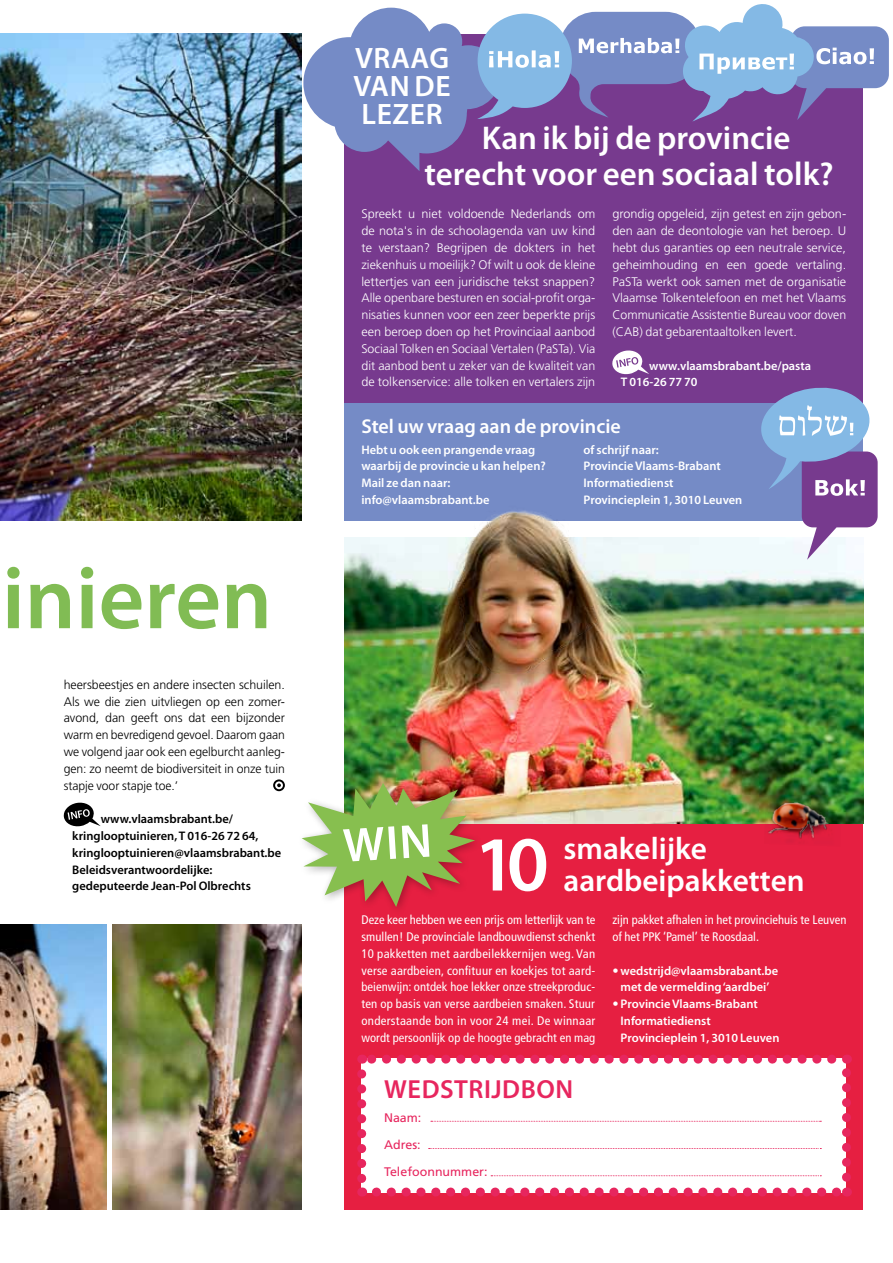
<style>
.page{position:relative;width:893px;height:1263px;background:#fff}
.page>*{position:absolute;margin:0;border:0;box-sizing:border-box;transform-origin:0 0}
.t1{font:600 88.95px "Myriad Pro";color:#81bc54}
.t2{font:600 78.45px "Myriad Pro";color:#fff}
.t3{font:600 33px/36px "Myriad Pro";color:#fff;text-align:center}
.t4{font:600 31.2px "Myriad Pro";color:#fff}
.t5{font:600 29.7px/27.9px "Myriad Pro";letter-spacing:.02em;color:#fff}
.t6{font:600 26.25px "Myriad Pro";color:#e7265e}
.t7{font:600 19.95px "Myriad Pro";color:#fff}
.t8{font:300 12.45px/16.8px "Frutiger LT";color:#fff;text-align:justify}
.t9{font:condensed 12.45px/16.8px "Frutiger LT";color:#fff;text-align:justify}
.t10{font:600 12.45px/16.8px "Myriad Pro";color:#fff}
.t11{font:300 12.45px/16.8px "Frutiger LT";letter-spacing:-.005em;color:#000;text-align:justify}
.t12{font:600 12.45px/16.8px "Myriad Pro";color:#000}
.t13{font:12.45px/27px "Frutiger LT";color:#e7265e}
.s1{font-family:"Frutiger LT";font-weight:400;font-stretch:condensed}
</style>
<div class="page">
<div style="left:344px;top:823px;width:519px;height:387px;background:#e61f41"></div>
<img style="left:344px;top:672px;width:519px;height:151px">
<img style="left:0;top:34px;width:302px;height:487px">
<img style="left:113px;top:924px;width:189px;height:286px">
<img style="left:0;top:924px;width:106px;height:286px">
<div style="left:344px;top:34px;width:519px;height:487px;background:#773a8e"></div>
<div style="left:344px;top:403px;width:519px;height:118px;background:#758bc6"></div>
<svg style="left:612px;top:350px;width:37px;height:25px"></svg>
<div style="left:361px;top:1058px;width:485px;height:134px;background:#fff"></div>
<svg style="left:376px;top:1187px;width:463px;height:9px"></svg>
<svg style="left:369px;top:1055px;width:463px;height:8px"></svg>
<svg style="left:357px;top:1074px;width:9px;height:122px"></svg>
<svg style="left:842px;top:1055px;width:9px;height:122px"></svg>
<svg style="left:431px;top:1121px;width:390px;height:1px"></svg>
<svg style="left:429px;top:1148px;width:392px;height:1px"></svg>
<svg style="left:491px;top:1175px;width:330px;height:1px"></svg>
<div style="left:297px;top:778px;width:187px;height:138px;background:#000;opacity:.3"></div>
<svg style="left:273px;top:779px;width:12px;height:12px"></svg>
<svg style="left:63px;top:802px;width:38px;height:25px"></svg>
<img style="left:764px;top:796px;width:78px;height:47px">
<img style="left:344px;top:510px;width:519px;height:162px">
<svg style="left:758px;top:387px;width:120px;height:173px"></svg>
<svg style="left:303px;top:4px;width:586px;height:167px"></svg>
<img style="left:302px;top:783px;width:173px;height:124px">
<h1 class="t1" style="left:2px;top:542px;width:272px">inieren</h1>
<p class="t11" style="left:64px;top:676px;width:223px">heersbeestjes en andere insecten schuilen.<br>Als we die zien uitvliegen op een zomer&shy;avond, dan geeft ons dat een bijzonder warm en bevredigend gevoel. Daarom gaan we volgend jaar ook een egelburcht aanleg&shy;gen: zo neemt de biodiversiteit in onze tuin stapje voor stapje toe.’</p>
<p class="t12" style="left:72px;top:810px;width:210px;text-indent:28px">www.vlaamsbrabant.be/ kringlooptuinieren, T 016-26 72 64, kringlooptuinieren@vlaamsbrabant.be Beleidsverantwoordelijke: gedeputeerde Jean-Pol Olbrechts</p>
<h3 class="t5" style="left:353px;top:43px;width:99px">Vraag van de lezer</h3>
<h3 class="t3" style="left:424px;top:119px;width:411px">Kan ik bij de provincie terecht voor een sociaal tolk?</h3>
<p class="t8" style="left:361px;top:206px;width:235px">Spreekt u niet voldoende Nederlands om de nota's in de schoolagenda van uw kind te verstaan? Begrijpen de dokters in het ziekenhuis u moeilijk? Of wilt u ook de kleine lettertjes van een juridische tekst snappen?<br>Alle openbare besturen en social-profit orga&shy;nisaties kunnen voor een zeer beperkte prijs een beroep doen op het Provinciaal aanbod Sociaal Tolken en Sociaal Vertalen (PaSTa). Via dit aanbod bent u zeker van de kwaliteit van de tolkenservice: alle tolken en vertalers zijn</p>
<p class="t8" style="left:612px;top:206px;width:235px">grondig opgeleid, zijn getest en zijn gebon&shy;den aan de deontologie van het beroep. U hebt dus garanties op een neutrale service, geheimhouding en een goede vertaling.<br>PaSTa werkt ook samen met de organisatie Vlaamse Tolkentelefoon en met het Vlaams Communicatie Assistentie Bureau voor doven (CAB) dat gebarentaaltolken levert.</p>
<p class="t10" style="left:621px;top:357px;width:192px;text-indent:28px">www.vlaamsbrabant.be/pasta<br>T 016-26 77 70</p>
<h3 class="t7" style="left:361px;top:414px;width:261px">Stel uw vraag aan de provincie</h3>
<p class="t10" style="left:361px;top:441px;width:186px">Hebt u ook een prangende vraag waarbij de provincie u kan helpen?<br>Mail ze dan naar: info@vlaamsbrabant.be</p>
<p class="t10" style="left:584px;top:441px;width:160px">of schrijf naar:<br>Provincie Vlaams-Brabant<br>Informatiedienst<br>Provincieplein 1, 3010 Leuven</p>
<h2 class="t2" style="left:474px;top:814px;width:76px">10</h2>
<h3 class="t4" style="left:563px;top:829px;width:145px">smakelijke</h3>
<h3 class="t4" style="left:563px;top:860px;width:243px">aardbeipakketten</h3>
<p class="t9" style="left:361px;top:911px;width:235px">Deze keer hebben we een prijs om letterlijk van te smullen! De provinciale landbouwdienst schenkt 10 pakketten met aardbeilekkernijen weg. Van verse aardbeien, confituur en koekjes tot aard&shy;beienwijn: ontdek hoe lekker onze streekproduc&shy;ten op basis van verse aardbeien smaken. Stuur onderstaande bon in voor 24 mei. De winnaar wordt persoonlijk op de hoogte gebracht en mag</p>
<p class="t9" style="left:612px;top:911px;width:236px">zijn pakket afhalen in het provinciehuis te Leuven of het PPK ‘Pamel’ te Roosdaal.</p>
<p class="t10" style="left:612px;top:962px;width:167px;text-align:center"><span class="s1">•</span> wedstrijd@vlaamsbrabant.be met de vermelding ‘aardbei’</p>
<p class="t10" style="left:621px;top:995px;width:160px;text-indent:-8px"><span class="s1">•</span> Provincie Vlaams-Brabant<br>Informatiedienst<br>Provincieplein 1, 3010 Leuven</p>
<h3 class="t6" style="left:384px;top:1072px;width:16px">WEDSTRIJD</h3>
<h3 class="t6" style="left:521px;top:1072px;width:54px">Bon</h3>
<p class="t13" style="left:384px;top:1104px;width:105px">Naam:<br>Adres:<br>Telefoonnummer:</p>
</div>
